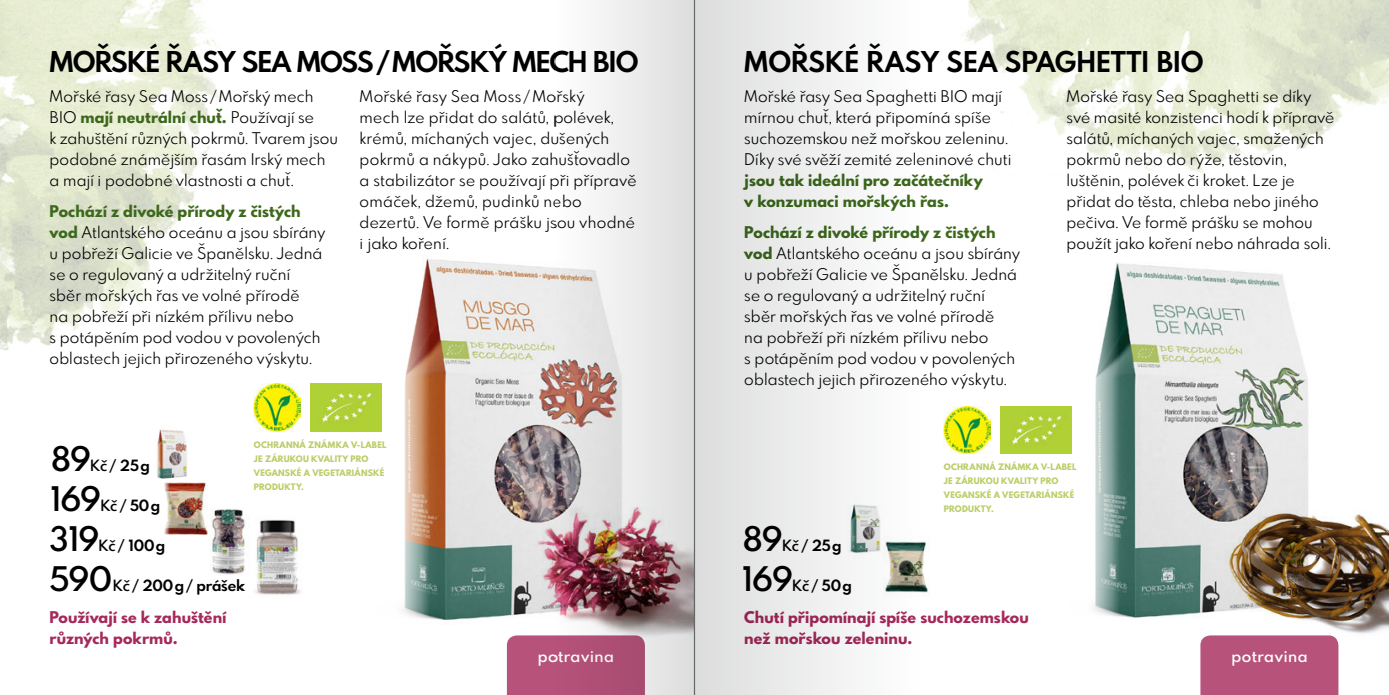
<style>
.page{position:relative;width:1389px;height:695px;background:#fff}
.page>*{position:absolute;margin:0;border:0;box-sizing:border-box;transform-origin:0 0}
.t1{font:600 33.07px "Spartan MB";letter-spacing:-.02em;color:#000}
.t2{font:700 28px "Spartan MB";letter-spacing:-.015em;color:#000}
.t3{font:15.75px/21px "Spartan MB";letter-spacing:.01em;color:#000}
.t4{font:800 15.75px/21px "Spartan MB";letter-spacing:.01em;color:#a5295a}
.t5{font:800 15.75px/21px "Spartan MB";letter-spacing:.01em;color:#3d681c}
.t6{font:600 15.75px "Spartan MB";letter-spacing:.035em;color:#fff}
.t7{font:700 15.22px "Spartan MB";letter-spacing:-.005em;color:#000}
.t8{font:600 15.22px "Spartan MB";color:#000}
.t9{font:800 8.75px "Spartan MB";letter-spacing:.025em;color:#bace67}
.s1{font-weight:800;color:#3d681c}
.s2{font-size:33.07px}
.s3{font-weight:700}
.s4{font-size:15.22px}
.s5{font-weight:700;font-size:15.22px}
.s6{font-weight:600;font-size:33.07px}
.s7{font-weight:600}
</style>
<div class="page">
<img style="left:0;top:0;width:219px;height:351px">
<img style="left:941px;top:0;width:448px;height:174px">
<img style="left:203px;top:507px;width:39px;height:68px">
<img style="left:164px;top:482px;width:43px;height:52px">
<img style="left:157px;top:429px;width:30px;height:50px">
<img style="left:242px;top:510px;width:59px;height:85px">
<svg style="left:507px;top:673px;width:49px;height:21px"></svg>
<img style="left:376px;top:256px;width:180px;height:364px">
<img style="left:919px;top:541px;width:11px;height:52px">
<div style="left:1200px;top:635px;width:138px;height:59px;background:#b7537b"></div>
<img style="left:1067px;top:263px;width:242px;height:355px">
<img style="left:311px;top:383px;width:71px;height:48px">
<img style="left:253px;top:384px;width:48px;height:47px">
<img style="left:1001px;top:406px;width:71px;height:47px">
<img style="left:943px;top:406px;width:48px;height:48px">
<img style="left:495px;top:481px;width:61px;height:192px">
<img style="left:1218px;top:482px;width:171px;height:197px">
<div style="left:694px;top:0;width:225px;height:694px;background:linear-gradient(to right,#dfdfe0,#f8f9f8)"></div>
<img style="left:556px;top:0;width:138px;height:694px">
<h2 class="t2" style="left:50px;top:42px;width:411px">MOŘSK É ŘASY SEA MOSS /MOŘSKÝ</h2>
<h2 class="t2" style="left:512px;top:42px;width:96px">MECH BIO</h2>
<p class="t3" style="left:50px;top:85px;width:290px">Mořské řasy Sea Moss /Mořský mech BIO <span class="s1">mají neutrální chuť.</span> Používají se<br>k zahuštění různých pokrmů. Tvarem jsou podobné známějším řasám Irský mech a mají i podobné vlastnosti a chuť.</p>
<p class="t3" style="left:50px;top:200px;width:277px"><span class="s1">Pochází z divoké přírody z čistých vod</span> Atlantského oceánu a jsou sbírány u pobřeží Galicie ve Španělsku. Jedná se o regulovaný a udržitelný ruční sběr mořských řas ve volné přírodě<br>na pobřeží při nízkém přílivu nebo<br>s potápěním pod vodou v povolených oblastech jejich přirozeného výskytu.</p>
<p class="t3" style="left:360px;top:86px;width:279px">Mořské řasy Sea Moss / Mořský<br>mech lze přidat do salátů, polévek, krémů, míchaných vajec, dušených pokrmů a nákypů. Jako zahušťovadlo a stabilizátor se používají při přípravě omáček, džemů, pudinků nebo dezertů. Ve formě prášku jsou vhodné i jako koření.</p>
<p class="t8" style="left:51px;top:455px;width:100px"><span class="s2">89</span>Kč / <span class="s3">25G</span></p>
<h1 class="t1" style="left:49px;top:476px;width:112px">169<span class="s4">Kč /</span> <span class="s5">50G</span></h1>
<p class="t7" style="left:49px;top:534px;width:117px"><span class="s6">319</span><span class="s7">Kč /</span> 100G</p>
<p class="t7" style="left:49px;top:574px;width:197px"><span class="s6">590</span><span class="s7">Kč /</span> 200G<span class="s7">/</span> PRÁŠEK</p>
<p class="t4" style="left:49px;top:605px;width:179px">Používají se k zahuštění různých pokrmů.</p>
<p class="t9" style="left:254px;top:438px;width:16px">Ochrann</p>
<p class="t9" style="left:300px;top:438px;width:81px">á známka V-LABEL</p>
<p class="t9" style="left:254px;top:452px;width:47px">je záru kou</p>
<p class="t9" style="left:311px;top:452px;width:47px">kvalit y pro</p>
<p class="t9" style="left:254px;top:466px;width:14px">vegans</p>
<p class="t9" style="left:290px;top:466px;width:47px">ké a vegetari</p>
<p class="t9" style="left:355px;top:466px;width:31px">áns ké</p>
<p class="t9" style="left:254px;top:480px;width:2px">produ</p>
<p class="t9" style="left:284px;top:480px;width:21px">kty.</p>
<p class="t6" style="left:538px;top:645px;width:78px">potravina</p>
<h2 class="t2" style="left:744px;top:42px;width:428px">MOŘSK É ŘASY SEA SPAGH ETTI BIO</h2>
<p class="t3" style="left:744px;top:86px;width:269px">Mořské řasy Sea Spaghetti BIO mají mírnou chuť, která připomíná spíše suchozemskou než mořskou zeleninu.<br>Díky své svěží zemité zeleninové chuti</p>
<p class="t5" style="left:744px;top:169px;width:240px">jsou tak ideální pro začátečníky v konzumaci mořských řas.</p>
<p class="t3" style="left:744px;top:221px;width:277px"><span class="s1">Pochází z divoké přírody z čistých vod</span> Atlantského oceánu a jsou sbírány u pobřeží Galicie ve Španělsku. Jedná se o regulovaný a udržitelný ruční sběr mořských řas ve volné přírodě<br>na pobřeží při nízkém přílivu nebo<br>s potápěním pod vodou v povolených oblastech jejich přirozeného výskytu.</p>
<p class="t3" style="left:1067px;top:85px;width:269px">Mořské řasy Sea Spaghetti se díky své masité konzistenci hodí k přípravě salátů, míchaných vajec, smažených pokrmů nebo do rýže, těstovin, luštěnin, polévek či kroket. Lze je přidat do těsta, chleba nebo jiného pečiva. Ve formě prášku se mohou použít jako koření nebo náhrada soli.</p>
<p class="t8" style="left:743px;top:534px;width:100px"><span class="s2">89</span>Kč / <span class="s3">25G</span></p>
<h1 class="t1" style="left:741px;top:555px;width:112px">169<span class="s4">Kč /</span> <span class="s5">50G</span></h1>
<p class="t9" style="left:944px;top:461px;width:16px">Ochrann</p>
<p class="t9" style="left:990px;top:461px;width:81px">á známka V-LABEL</p>
<p class="t9" style="left:944px;top:475px;width:47px">je záru kou</p>
<p class="t9" style="left:1001px;top:475px;width:47px">kvalit y pro</p>
<p class="t9" style="left:944px;top:489px;width:14px">vegans</p>
<p class="t9" style="left:980px;top:489px;width:47px">ké a vegetari</p>
<p class="t9" style="left:1045px;top:489px;width:31px">áns ké</p>
<p class="t9" style="left:944px;top:503px;width:2px">produ</p>
<p class="t9" style="left:974px;top:503px;width:21px">kty.</p>
<p class="t4" style="left:744px;top:605px;width:286px">Chutí připomínají spíše suchozemskou než mořskou zeleninu.</p>
<p class="t6" style="left:1231px;top:645px;width:78px">potravina</p>
</div>
